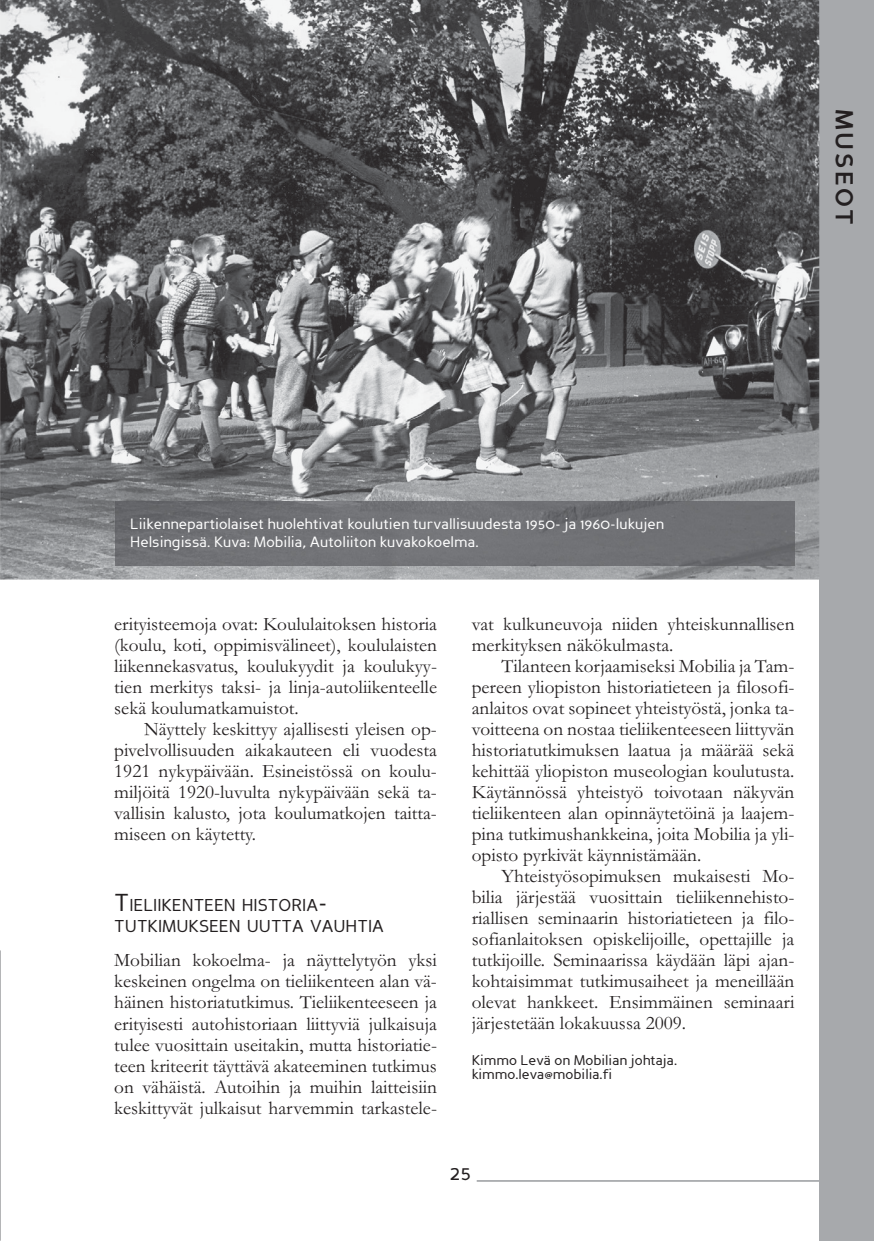
<style>
.page{position:relative;width:874px;height:1241px;background:#fff}
.page>*{position:absolute;margin:0;border:0;box-sizing:border-box;transform-origin:0 0}
.t1{font:700 24.5px "Perspective Sans";letter-spacing:.1em;color:#231f20}
.t2{font:21px "Perspective Sans";color:#231f20}
.t3{font:19.25px/21px "Garamond";color:#231f20;text-align:justify}
.t4{font:17.15px/21px "Perspective Sans";color:#231f20}
.t5{font:14.88px/17.8px "Perspective Sans";color:#fff}
.t6{font:14px/14px "Perspective Sans";color:#231f20}
.s1{font-size:24.5px}
</style>
<div class="page">
<div style="left:819px;top:0;width:54px;height:1240px;background:#a7a9ac"></div>
<hr style="left:476px;top:1180px;width:397px;height:2px;background:#a7a9ac">
<img style="left:0;top:0;width:819px;height:579px">
<img style="left:115px;top:501px;width:679px;height:65px">
<p class="t1" style="left:853px;top:109px;width:117px;rotate:90deg">MUSEOT</p>
<p class="t5" style="left:130px;top:516px;width:535px">Liikennepartiolaiset huolehtivat koulutien turvallisuudesta 1950- ja 1960-lukujen<br>Helsingissä. Kuva: Mobilia, Autoliiton kuvakokoelma.</p>
<p class="t3" style="left:114px;top:616px;width:324px">erityisteemoja ovat: Koululaitoksen historia (koulu, koti, oppimisvälineet), koululaisten liikennekasvatus, koulukyydit ja koulukyy&shy;tien merkitys taksi- ja linja-autoliikenteelle sekä koulumatkamuistot.</p>
<p class="t3" style="left:114px;top:721px;width:324px;text-indent:30px">Näyttely keskittyy ajallisesti yleisen op&shy;pivelvollisuuden aikakauteen eli vuodesta 1921 nykypäivään. Esineistössä on koulu&shy;miljöitä 1920-luvulta nykypäivään sekä ta&shy;vallisin kalusto, jota koulumatkojen taitta&shy;miseen on käytetty.</p>
<p class="t4" style="left:114px;top:896px;width:271px"><span class="s1">T</span>IELIIKENTEEN HISTORIA<span class="s1">-<br></span>TUTKIMUKSEEN UUTTA VAUHTIA</p>
<p class="t3" style="left:114px;top:952px;width:324px">Mobilian kokoelma- ja näyttelytyön yksi keskeinen ongelma on tieliikenteen alan vä&shy;häinen historiatutkimus. Tieliikenteeseen ja erityisesti autohistoriaan liittyviä julkaisuja tulee vuosittain useitakin, mutta historiatie&shy;teen kriteerit täyttävä akateeminen tutkimus on vähäistä. Autoihin ja muihin laitteisiin keskittyvät julkaisut harvemmin tarkastele-</p>
<p class="t3" style="left:471px;top:616px;width:324px">vat kulkuneuvoja niiden yhteiskunnallisen merkityksen näkökulmasta.</p>
<p class="t3" style="left:471px;top:658px;width:324px;text-indent:30px">Tilanteen korjaamiseksi Mobilia ja Tam&shy;pereen yliopiston historiatieteen ja filosofi&shy;anlaitos ovat sopineet yhteistyöstä, jonka ta&shy;voitteena on nostaa tieliikenteeseen liittyvän historiatutkimuksen laatua ja määrää sekä kehittää yliopiston museologian koulutusta.<br>Käytännössä yhteistyö toivotaan näkyvän tieliikenteen alan opinnäytetöinä ja laajem&shy;pina tutkimushankkeina, joita Mobilia ja yli&shy;opisto pyrkivät käynnistämään.</p>
<p class="t3" style="left:471px;top:868px;width:324px;text-indent:30px">Yhteistyösopimuksen mukaisesti Mo&shy;bilia järjestää vuosittain tieliikennehisto&shy;riallisen seminaarin historiatieteen ja filo&shy;sofianlaitoksen opiskelijoille, opettajille ja tutkijoille. Seminaarissa käydään läpi ajan&shy;kohtaisimmat tutkimusaiheet ja meneillään olevat hankkeet. Ensimmäinen seminaari järjestetään lokakuussa 2009.</p>
<p class="t6" style="left:471px;top:1054px;width:207px">Kimmo Levä on Mobilian johtaja. kimmo.leva@mobilia.fi</p>
<p class="t2" style="left:449px;top:1164px;width:23px">25</p>
</div>
